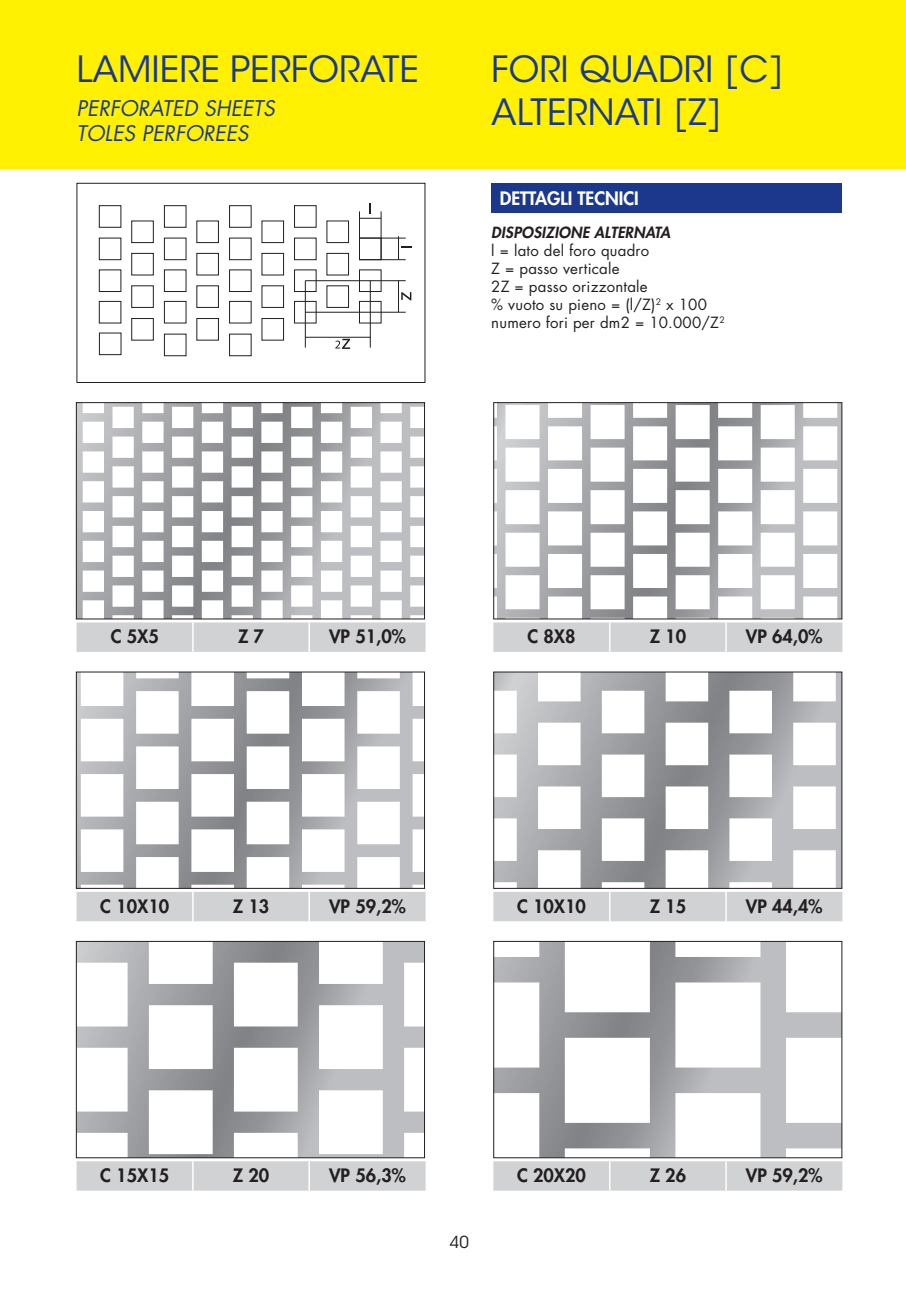
<style>
.page{position:relative;width:906px;height:1289px;background:#fff}
.page>*{position:absolute;margin:0;border:0;box-sizing:border-box;transform-origin:0 0}
.t1{font:36px/43.2px "ITC Avant Garde Std";color:#1b388c}
.t2{font:italic 21px/25.2px "Futura Std";color:#1b388c}
.t3{font:800 18px "Futura Std";color:#231f20}
.t4{font:800 18px "Futura Std";color:#fff}
.t5{font:16.5px "ITC Avant Garde Std";color:#231f20}
.t6{font:15px/18px "Futura Std";letter-spacing:.015em;color:#231f20}
.t7{font:italic 800 15px "Futura Std";letter-spacing:.015em;color:#231f20}
</style>
<div class="page">
<div style="left:0;top:0;width:906px;height:168px;background:#fff101"></div>
<div style="left:229px;top:238px;width:22px;height:22px;border:1px solid #231f20"></div>
<div style="left:262px;top:253px;width:22px;height:22px;border:1px solid #231f20"></div>
<div style="left:262px;top:285px;width:22px;height:23px;border:1px solid #231f20"></div>
<div style="left:327px;top:253px;width:22px;height:22px;border:1px solid #231f20"></div>
<div style="left:327px;top:285px;width:22px;height:23px;border:1px solid #231f20"></div>
<div style="left:229px;top:270px;width:22px;height:22px;border:1px solid #231f20"></div>
<div style="left:229px;top:301px;width:22px;height:22px;border:1px solid #231f20"></div>
<div style="left:294px;top:238px;width:22px;height:22px;border:1px solid #231f20"></div>
<div style="left:294px;top:270px;width:22px;height:22px;border:1px solid #231f20"></div>
<div style="left:294px;top:301px;width:22px;height:22px;border:1px solid #231f20"></div>
<div style="left:359px;top:270px;width:22px;height:22px;border:1px solid #231f20"></div>
<div style="left:359px;top:301px;width:22px;height:22px;border:1px solid #231f20"></div>
<hr style="left:305px;top:281px;width:1px;height:66px;background:#231f20">
<hr style="left:370px;top:281px;width:1px;height:66px;background:#231f20">
<hr style="left:305px;top:312px;width:101px;height:1px;background:#231f20">
<hr style="left:305px;top:280px;width:101px;height:1px;background:#231f20">
<hr style="left:398px;top:281px;width:1px;height:31px;background:#231f20">
<hr style="left:305px;top:337px;width:65px;height:1px;background:#231f20">
<svg style="left:359px;top:203px;width:53px;height:57px"></svg>
<div style="left:164px;top:238px;width:22px;height:22px;border:1px solid #231f20"></div>
<div style="left:197px;top:253px;width:22px;height:22px;border:1px solid #231f20"></div>
<div style="left:197px;top:285px;width:22px;height:23px;border:1px solid #231f20"></div>
<div style="left:164px;top:270px;width:22px;height:22px;border:1px solid #231f20"></div>
<div style="left:164px;top:301px;width:22px;height:22px;border:1px solid #231f20"></div>
<div style="left:99px;top:238px;width:22px;height:22px;border:1px solid #231f20"></div>
<div style="left:131px;top:253px;width:23px;height:22px;border:1px solid #231f20"></div>
<div style="left:131px;top:285px;width:23px;height:23px;border:1px solid #231f20"></div>
<div style="left:99px;top:270px;width:22px;height:22px;border:1px solid #231f20"></div>
<div style="left:99px;top:301px;width:22px;height:22px;border:1px solid #231f20"></div>
<div style="left:229px;top:205px;width:22px;height:22px;border:1px solid #231f20"></div>
<div style="left:262px;top:221px;width:22px;height:22px;border:1px solid #231f20"></div>
<div style="left:327px;top:221px;width:22px;height:22px;border:1px solid #231f20"></div>
<div style="left:294px;top:205px;width:22px;height:22px;border:1px solid #231f20"></div>
<div style="left:164px;top:205px;width:22px;height:22px;border:1px solid #231f20"></div>
<div style="left:197px;top:221px;width:22px;height:22px;border:1px solid #231f20"></div>
<div style="left:99px;top:205px;width:22px;height:22px;border:1px solid #231f20"></div>
<div style="left:131px;top:221px;width:23px;height:22px;border:1px solid #231f20"></div>
<div style="left:262px;top:318px;width:22px;height:22px;border:1px solid #231f20"></div>
<div style="left:229px;top:334px;width:22px;height:22px;border:1px solid #231f20"></div>
<div style="left:197px;top:318px;width:22px;height:22px;border:1px solid #231f20"></div>
<div style="left:164px;top:334px;width:22px;height:22px;border:1px solid #231f20"></div>
<div style="left:131px;top:318px;width:23px;height:22px;border:1px solid #231f20"></div>
<svg style="left:401px;top:292px;width:10px;height:8px"></svg>
<svg style="left:335px;top:339px;width:15px;height:10px"></svg>
<div style="left:99px;top:333px;width:22px;height:22px;border:1px solid #231f20"></div>
<div style="left:77px;top:183px;width:348px;height:200px;border:1px solid #231f20"></div>
<svg style="left:495px;top:404px;width:345px;height:213px"></svg>
<div style="left:493px;top:402px;width:349px;height:217px;border:1px solid #231f20"></div>
<div style="left:493px;top:622px;width:349px;height:30px;background:#d1d2d4"></div>
<hr style="left:609px;top:622px;width:1px;height:30px;background:#fff">
<hr style="left:725px;top:622px;width:2px;height:30px;background:#fff">
<svg style="left:78px;top:404px;width:345px;height:213px"></svg>
<div style="left:76px;top:402px;width:349px;height:217px;border:1px solid #231f20"></div>
<div style="left:77px;top:622px;width:348px;height:30px;background:#d1d2d4"></div>
<hr style="left:192px;top:622px;width:2px;height:30px;background:#fff">
<hr style="left:308px;top:622px;width:2px;height:30px;background:#fff">
<svg style="left:495px;top:673px;width:345px;height:213px"></svg>
<div style="left:493px;top:892px;width:349px;height:29px;background:#d1d2d4"></div>
<hr style="left:609px;top:891px;width:1px;height:30px;background:#fff">
<hr style="left:725px;top:891px;width:2px;height:30px;background:#fff">
<svg style="left:78px;top:673px;width:345px;height:213px"></svg>
<div style="left:76px;top:671px;width:349px;height:217px;border:1px solid #231f20"></div>
<div style="left:77px;top:892px;width:348px;height:29px;background:#d1d2d4"></div>
<hr style="left:192px;top:891px;width:2px;height:30px;background:#fff">
<hr style="left:308px;top:891px;width:2px;height:30px;background:#fff">
<svg style="left:495px;top:943px;width:345px;height:212px"></svg>
<div style="left:493px;top:941px;width:349px;height:216px;border:1px solid #231f20"></div>
<div style="left:493px;top:1161px;width:349px;height:29px;background:#d1d2d4"></div>
<hr style="left:725px;top:1161px;width:2px;height:29px;background:#fff">
<svg style="left:78px;top:943px;width:345px;height:212px"></svg>
<div style="left:76px;top:941px;width:349px;height:216px;border:1px solid #231f20"></div>
<div style="left:77px;top:1161px;width:348px;height:29px;background:#d1d2d4"></div>
<hr style="left:192px;top:1161px;width:2px;height:29px;background:#fff">
<hr style="left:308px;top:1161px;width:2px;height:29px;background:#fff">
<div style="left:491px;top:183px;width:351px;height:30px;background:#1b388c"></div>
<h1 class="t1" style="left:77px;top:48px;width:344px">LAMIERE PERFORATE</h1>
<h2 class="t2" style="left:77px;top:96px;width:200px">PERFORATED SHEETS<br>TOLES PERFOREES</h2>
<h1 class="t1" style="left:491px;top:48px;width:295px">FORI QUADRI [C]<br>ALTERNATI [Z]</h1>
<p class="t4" style="left:500px;top:187px;width:141px">DETTAGLI TECNICI</p>
<p class="t7" style="left:491px;top:223px;width:180px">DISPOSIZIONE ALTERNATA</p>
<p class="t6" style="left:491px;top:241px;width:235px">l = lato del foro quadro<br>Z = passo verticale<br>2Z = passo orizzontale<br>% vuoto su pieno = (l/Z)<sup>2</sup> x 100 numero fori per dm2 = 10.000/Z<sup>2</sup></p>
<p class="t3" style="left:111px;top:625px;width:50px">C 5X5</p>
<p class="t3" style="left:238px;top:625px;width:27px">Z 7</p>
<p class="t3" style="left:329px;top:625px;width:78px">VP 51,0%</p>
<p class="t3" style="left:527px;top:625px;width:50px">C 8X8</p>
<p class="t3" style="left:649px;top:625px;width:38px">Z 10</p>
<p class="t3" style="left:746px;top:625px;width:78px">VP 64,0%</p>
<p class="t3" style="left:100px;top:894px;width:70px">C 10X10</p>
<p class="t3" style="left:233px;top:894px;width:38px">Z 13</p>
<p class="t3" style="left:329px;top:894px;width:78px">VP 59,2%</p>
<p class="t3" style="left:517px;top:894px;width:70px">C 10X10</p>
<p class="t3" style="left:649px;top:894px;width:38px">Z 15</p>
<p class="t3" style="left:746px;top:894px;width:78px">VP 44,4%</p>
<p class="t3" style="left:100px;top:1163px;width:70px">C 15X15</p>
<p class="t3" style="left:233px;top:1163px;width:38px">Z 20</p>
<p class="t3" style="left:329px;top:1163px;width:78px">VP 56,3%</p>
<p class="t3" style="left:517px;top:1163px;width:70px">C 20X20</p>
<p class="t3" style="left:649px;top:1163px;width:38px">Z 26</p>
<p class="t3" style="left:746px;top:1163px;width:78px">VP 59,2%</p>
<p class="t5" style="left:450px;top:1232px;width:21px">40</p>
</div>
